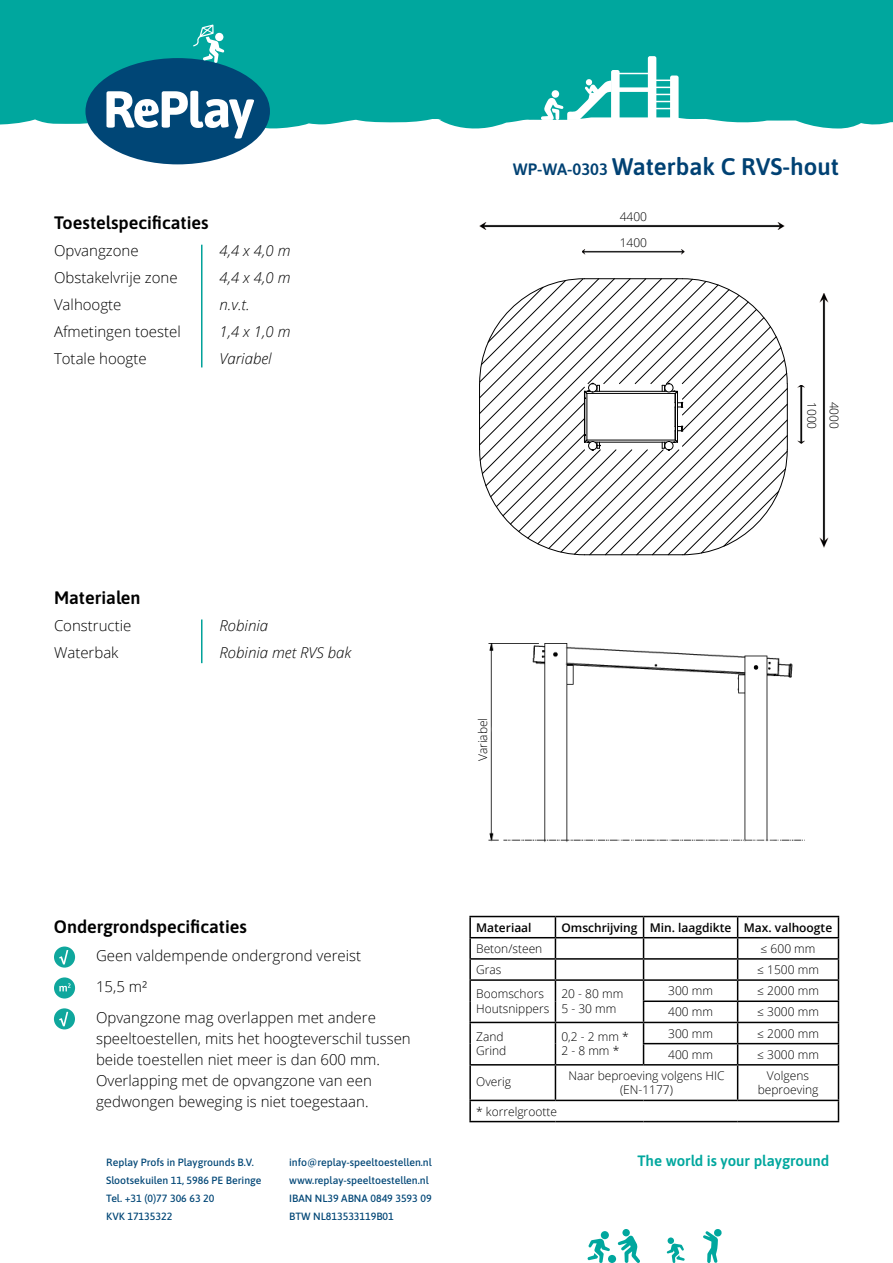
<style>
.page{position:relative;width:893px;height:1263px;background:#fff}
.page>*{position:absolute;margin:0;border:0;box-sizing:border-box;transform-origin:0 0}
.t1{font:600 24px "Asap";color:#004173}
.t2{font:600 18px "Asap";color:#000}
.t3{font:300 15px/27px "Open Sans";color:#000}
.t4{font:italic 300 15px/27px "Open Sans";color:#000}
.t5{font:600 15px "Asap";color:#00a79e}
.t6{font:300 12px/14.4px "Open Sans";color:#000}
.t7{font:600 12px "Open Sans";color:#000}
.t8{font:500 10.5px/18px "Asap";color:#004676}
.s1{font-size:16.5px}
</style>
<div class="page">
<hr style="left:469px;top:916px;width:86px;height:1px;background:#000">
<hr style="left:469px;top:917px;width:2px;height:20px;background:#000">
<hr style="left:555px;top:916px;width:88px;height:1px;background:#000">
<hr style="left:644px;top:916px;width:94px;height:1px;background:#000">
<hr style="left:738px;top:916px;width:101px;height:1px;background:#000">
<hr style="left:469px;top:937px;width:86px;height:1px;background:#000">
<hr style="left:469px;top:938px;width:2px;height:20px;background:#000">
<hr style="left:555px;top:937px;width:88px;height:1px;background:#000">
<hr style="left:644px;top:937px;width:94px;height:1px;background:#000">
<hr style="left:738px;top:937px;width:101px;height:1px;background:#000">
<hr style="left:469px;top:958px;width:86px;height:2px;background:#000">
<svg style="left:469px;top:960px;width:2px;height:19px"></svg>
<hr style="left:555px;top:958px;width:88px;height:2px;background:#000">
<hr style="left:644px;top:958px;width:94px;height:2px;background:#000">
<hr style="left:738px;top:958px;width:101px;height:2px;background:#000">
<hr style="left:469px;top:979px;width:86px;height:2px;background:#000">
<hr style="left:469px;top:981px;width:2px;height:20px;background:#000">
<hr style="left:555px;top:979px;width:88px;height:2px;background:#000">
<hr style="left:644px;top:979px;width:94px;height:2px;background:#000">
<hr style="left:738px;top:979px;width:101px;height:2px;background:#000">
<hr style="left:469px;top:1001px;width:2px;height:21px;background:#000">
<hr style="left:643px;top:1000px;width:95px;height:2px;background:#000">
<hr style="left:738px;top:1000px;width:101px;height:2px;background:#000">
<hr style="left:469px;top:1022px;width:86px;height:1px;background:#000">
<hr style="left:469px;top:1023px;width:2px;height:21px;background:#000">
<hr style="left:555px;top:1022px;width:88px;height:1px;background:#000">
<hr style="left:644px;top:1022px;width:94px;height:1px;background:#000">
<hr style="left:738px;top:1022px;width:101px;height:1px;background:#000">
<hr style="left:469px;top:1044px;width:2px;height:20px;background:#000">
<svg style="left:555px;top:917px;width:1px;height:147px"></svg>
<hr style="left:643px;top:1043px;width:95px;height:1px;background:#000">
<svg style="left:643px;top:917px;width:1px;height:147px"></svg>
<hr style="left:738px;top:1043px;width:101px;height:1px;background:#000">
<svg style="left:737px;top:917px;width:1px;height:147px"></svg>
<svg style="left:838px;top:917px;width:1px;height:147px"></svg>
<hr style="left:469px;top:1064px;width:86px;height:1px;background:#000">
<hr style="left:469px;top:1065px;width:2px;height:35px;background:#000">
<hr style="left:555px;top:1064px;width:88px;height:1px;background:#000">
<hr style="left:555px;top:1065px;width:1px;height:35px;background:#000">
<hr style="left:644px;top:1064px;width:94px;height:1px;background:#000">
<hr style="left:738px;top:1064px;width:101px;height:1px;background:#000">
<hr style="left:737px;top:1065px;width:1px;height:35px;background:#000">
<hr style="left:838px;top:1065px;width:1px;height:35px;background:#000">
<hr style="left:469px;top:1100px;width:86px;height:1px;background:#000">
<hr style="left:469px;top:1101px;width:2px;height:20px;background:#000">
<hr style="left:555px;top:1100px;width:88px;height:1px;background:#000">
<hr style="left:644px;top:1100px;width:94px;height:1px;background:#000">
<hr style="left:738px;top:1100px;width:101px;height:1px;background:#000">
<svg style="left:838px;top:1101px;width:1px;height:20px"></svg>
<hr style="left:469px;top:1121px;width:86px;height:1px;background:#000">
<hr style="left:555px;top:1121px;width:88px;height:1px;background:#000">
<hr style="left:644px;top:1121px;width:94px;height:1px;background:#000">
<hr style="left:738px;top:1121px;width:101px;height:1px;background:#000">
<hr style="left:201px;top:245px;width:1px;height:122px;background:#00a199">
<div style="left:54px;top:946px;width:21px;height:21px;background:#0fa79d;border-radius:50%"></div>
<svg style="left:59px;top:950px;width:9px;height:14px"></svg>
<div style="left:54px;top:977px;width:21px;height:21px;background:#0fa79d;border-radius:50%"></div>
<svg style="left:59px;top:983px;width:12px;height:8px"></svg>
<div style="left:0;top:0;width:893px;height:129px;background:#00a79e"></div>
<svg style="left:703px;top:1229px;width:18px;height:34px"></svg>
<div style="left:608px;top:1255px;width:8px;height:8px;background:#00a79e;border-radius:50%"></div>
<div style="left:601px;top:1231px;width:8px;height:8px;background:#00a79e;border-radius:50%"></div>
<svg style="left:587px;top:1238px;width:23px;height:25px"></svg>
<div style="left:668px;top:1237px;width:6px;height:7px;background:#00a79e;border-radius:50%"></div>
<svg style="left:667px;top:1243px;width:18px;height:20px"></svg>
<svg style="left:618px;top:1235px;width:22px;height:28px"></svg>
<div style="left:622px;top:1229px;width:8px;height:7px;background:#00a79e;border-radius:50%"></div>
<svg style="left:85px;top:24px;width:185px;height:140px"></svg>
<hr style="left:615px;top:73px;width:35px;height:1px;background:#fff">
<div style="left:615px;top:87px;width:35px;height:5px;background:#fff"></div>
<svg style="left:648px;top:56px;width:31px;height:64px"></svg>
<svg style="left:541px;top:70px;width:79px;height:50px"></svg>
<div style="left:552px;top:90px;width:7px;height:8px;background:#fff;border-radius:50%"></div>
<hr style="left:201px;top:619px;width:1px;height:44px;background:#00a199">
<svg style="left:479px;top:278px;width:309px;height:277px"></svg>
<hr style="left:787px;top:384px;width:1px;height:66px;background:#000">
<hr style="left:584px;top:554px;width:98px;height:1px;background:#000">
<hr style="left:479px;top:384px;width:1px;height:66px;background:#000">
<hr style="left:584px;top:278px;width:98px;height:1px;background:#000">
<img style="left:479px;top:222px;width:305px;height:8px">
<img style="left:582px;top:249px;width:102px;height:6px">
<img style="left:820px;top:293px;width:8px;height:254px">
<img style="left:797px;top:385px;width:8px;height:59px">
<img style="left:488px;top:643px;width:315px;height:200px">
<div style="left:478px;top:718px;width:11px;height:43px;background:#fff"></div>
<div style="left:54px;top:1008px;width:21px;height:21px;background:#0fa79d;border-radius:50%"></div>
<svg style="left:59px;top:1012px;width:9px;height:14px"></svg>
<p class="t2" style="left:54px;top:210px;width:156px">Toestelspecificaties</p>
<p class="t3" style="left:54px;top:237px;width:128px">Opvangzone<br>Obstakelvrije zone<br>Valhoogte<br>Afmetingen toestel<br>Totale hoogte</p>
<p class="t4" style="left:220px;top:237px;width:72px">4,4 x 4,0 m<br>4,4 x 4,0 m n.v.t.<br>1,4 x 1,0 m<br>Variabel</p>
<p class="t2" style="left:54px;top:585px;width:88px">Materialen</p>
<p class="t3" style="left:54px;top:612px;width:79px">Constructie<br>Waterbak</p>
<p class="t4" style="left:220px;top:611px;width:133px">Robinia<br>Robinia met RVS bak</p>
<p class="t2" style="left:54px;top:914px;width:195px">Ondergrondspecificaties</p>
<p class="t3" style="left:96px;top:942px;width:267px">Geen valdempende ondergrond vereist</p>
<p class="t3" style="left:96px;top:973px;width:53px">15,5 m²</p>
<p class="t3" style="left:96px;top:1007px;width:316px;line-height:21px">Opvangzone mag overlappen met andere speeltoestellen, mits het hoogteverschil tussen beide toestellen niet meer is dan 600 mm.<br>Overlapping met de opvangzone van een gedwongen beweging is niet toegestaan.</p>
<h1 class="t1" style="left:513px;top:150px;width:328px"><span class="s1">WP-WA-0303</span> Waterbak C RVS-hout</h1>
<p class="t6" style="left:620px;top:204px;width:29px;line-height:26px">4400<br>1400</p>
<p class="t6" style="left:475px;top:761px;width:45px;rotate:-90deg">Variabel</p>
<p class="t6" style="left:819px;top:402px;width:29px;rotate:90deg">1000</p>
<p class="t6" style="left:842px;top:401px;width:29px;rotate:90deg">4000</p>
<p class="t7" style="left:476px;top:919px;width:57px">Materiaal</p>
<p class="t7" style="left:561px;top:919px;width:272px">Omschrijving Min. laagdikte Max. valhoogte</p>
<p class="t6" style="left:476px;top:941px;width:68px">Beton/steen</p>
<p class="t6" style="left:761px;top:941px;width:56px">≤ 600 mm</p>
<p class="t6" style="left:476px;top:962px;width:27px">Gras</p>
<p class="t6" style="left:757px;top:962px;width:63px">≤ 1500 mm</p>
<p class="t6" style="left:476px;top:986px;width:75px">Boomschors<br>Houtsnippers</p>
<p class="t6" style="left:561px;top:986px;width:63px">20 - 80 mm<br>5 - 30 mm</p>
<p class="t6" style="left:668px;top:983px;width:46px">300 mm</p>
<p class="t6" style="left:757px;top:983px;width:63px">≤ 2000 mm</p>
<p class="t6" style="left:668px;top:1004px;width:46px">400 mm</p>
<p class="t6" style="left:757px;top:1004px;width:63px">≤ 3000 mm</p>
<p class="t6" style="left:476px;top:1029px;width:32px">Zand<br>Grind</p>
<p class="t6" style="left:561px;top:1029px;width:69px">0,2 - 2 mm *<br>2 - 8 mm *</p>
<p class="t6" style="left:668px;top:1026px;width:46px">300 mm</p>
<p class="t6" style="left:757px;top:1026px;width:63px">≤ 2000 mm</p>
<p class="t6" style="left:668px;top:1047px;width:46px">400 mm</p>
<p class="t6" style="left:757px;top:1047px;width:63px">≤ 3000 mm</p>
<p class="t6" style="left:476px;top:1074px;width:36px">Overig</p>
<p class="t6" style="left:568px;top:1068px;width:158px;text-align:center">Naar beproeving volgens HIC (EN-1177)</p>
<p class="t6" style="left:758px;top:1068px;width:62px;text-align:center">Volgens beproeving</p>
<p class="t6" style="left:476px;top:1104px;width:82px">* korrelgrootte</p>
<p class="t8" style="left:106px;top:1153px;width:157px">Replay Profs in Playgrounds B.V.<br>Slootsekuilen 11, 5986 PE Beringe<br>Tel. +31 (0)77 306 63 20<br>KVK 17135322</p>
<p class="t8" style="left:289px;top:1153px;width:144px">info@replay-speeltoestellen.nl www.replay-speeltoestellen.nl<br>IBAN NL39 ABNA 0849 3593 09<br>BTW NL813533119B01</p>
<p class="t5" style="left:638px;top:1151px;width:193px">The world is your playground</p>
</div>
